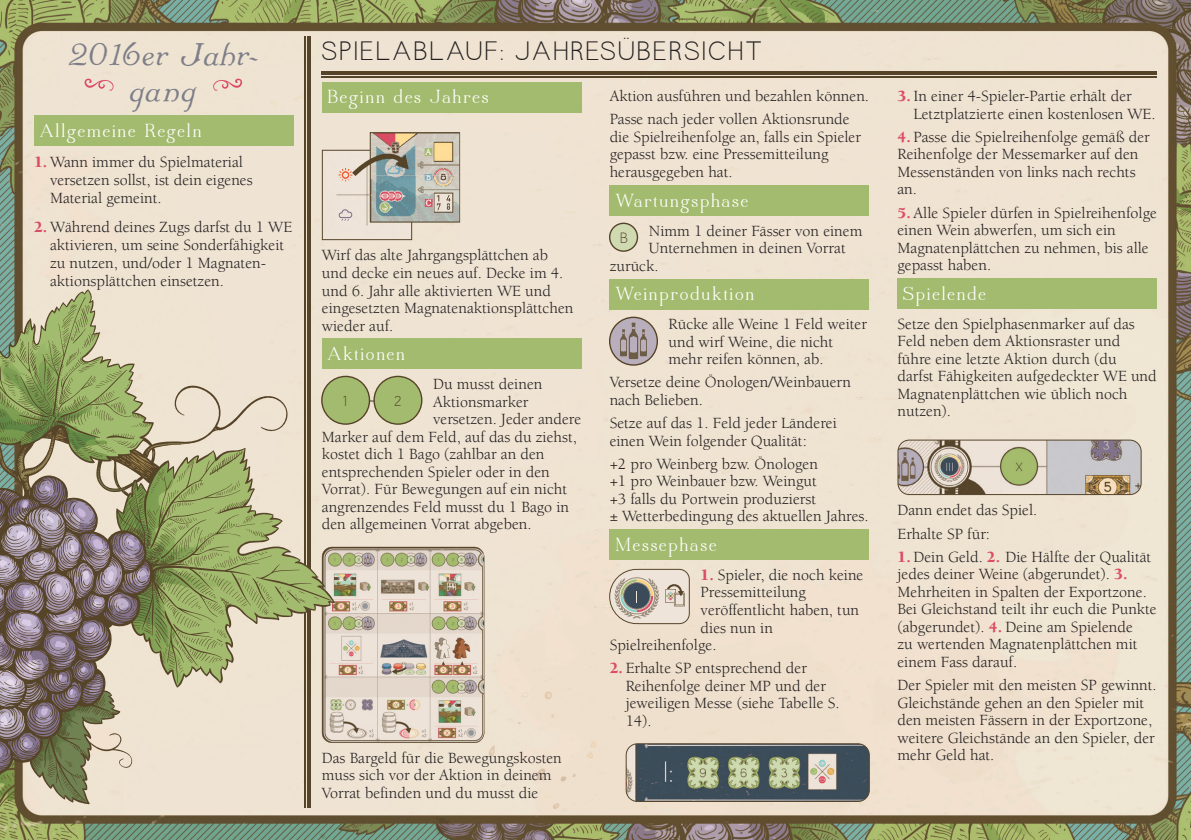
<style>
.page{position:relative;width:1191px;height:840px;background:#fff}
.page>*{position:absolute;margin:0;border:0;box-sizing:border-box;transform-origin:0 0}
.t1{font:italic 42.6px/36.4px "Colwell HPLHS";letter-spacing:.04em;color:#7d7e88;text-align:center}
.t2{font:30px "Quaver Sans";letter-spacing:.1em;color:#231f20}
.t3{font:20px "Quaver Serif";letter-spacing:.1em;color:#fff}
.t4{font:16.8px "Quaver Sans";color:#564429}
.t5{font:16px/17.6px "Berkeley";color:#231f20}
.s1{font-family:"Berkeley Std";font-weight:900;color:#db4c64}
.s2{font-family:"Quaver Sans";font-size:16.8px;color:#564429}
</style>
<div class="page">
<img style="left:0;top:0;width:1191px;height:839px">
<hr style="left:322px;top:71px;width:835px;height:1px;background:#564429">
<hr style="left:322px;top:73px;width:835px;height:1px;background:#564429">
<hr style="left:322px;top:76px;width:835px;height:1px;background:#564429">
<hr style="left:310px;top:36px;width:1px;height:771px;background:#564429">
<hr style="left:307px;top:36px;width:1px;height:771px;background:#564429">
<hr style="left:305px;top:36px;width:1px;height:771px;background:#564429">
<div style="left:322px;top:82px;width:259px;height:30px;background:#a3bb6e"></div>
<div style="left:322px;top:339px;width:259px;height:30px;background:#a3bb6e"></div>
<svg style="left:322px;top:132px;width:138px;height:108px;background:#ded2c3"></svg>
<svg style="left:335px;top:375px;width:87px;height:49px;background:#adba7e"></svg>
<img style="left:335px;top:546px;width:149px;height:196px">
<div style="left:609px;top:185px;width:260px;height:30px;background:#a3bb6e"></div>
<div style="left:609px;top:279px;width:260px;height:30px;background:#a3bb6e"></div>
<div style="left:609px;top:529px;width:260px;height:30px;background:#a3bb6e"></div>
<svg style="left:609px;top:222px;width:29px;height:30px"></svg>
<svg style="left:609px;top:316px;width:49px;height:49px;background:#b1a4a3"></svg>
<svg style="left:609px;top:568px;width:81px;height:55px;background:#c5bcb0"></svg>
<svg style="left:625px;top:742px;width:244px;height:59px;background:#6e7874"></svg>
<div style="left:897px;top:278px;width:260px;height:30px;background:#a3bb6e"></div>
<svg style="left:897px;top:439px;width:244px;height:56px;background:#bab3a5"></svg>
<svg style="left:213px;top:78px;width:30px;height:15px"></svg>
<svg style="left:84px;top:78px;width:30px;height:15px"></svg>
<div style="left:34px;top:116px;width:259px;height:30px;background:#a3bb6e"></div>
<svg style="left:0;top:289px;width:335px;height:514px;background:#b7b398"></svg>
<img style="left:339px;top:175px;width:120px;height:47px">
<img style="left:372px;top:133px;width:87px;height:42px">
<h1 class="t1" style="left:68px;top:32px;width:191px">2016er Jahr&shy;gang</h1>
<p class="t3" style="left:40px;top:120px;width:163px">Allgemeine Regeln</p>
<p class="t5" style="left:50px;top:153px;width:204px;text-indent:-16px"><span class="s1">1.</span> Wann immer du Spielmaterial versetzen sollst, ist dein eigenes<br>Material gemeint.</p>
<p class="t5" style="left:50px;top:218px;width:244px;text-indent:-16px"><span class="s1">2.</span> Während deines Zugs darfst du 1 WE aktivieren, um seine Sonderfähigkeit zu nutzen, und/oder 1 Magnaten&shy;aktionsplättchen einsetzen.</p>
<h2 class="t2" style="left:322px;top:35px;width:441px">SPIELABLAUF: JAHRESÜBERSICHT</h2>
<p class="t3" style="left:327px;top:86px;width:162px">Beginn des Jahres</p>
<p class="t5" style="left:609px;top:85px;width:261px;line-height:23.2px">Aktion ausführen und bezahlen können.<br>Passe nach jeder vollen Aktionsrunde</p>
<p class="t5" style="left:609px;top:128px;width:253px">die Spielreihenfolge an, falls ein Spieler gepasst bzw. eine Pressemitteilung herausgegeben hat.</p>
<p class="t3" style="left:615px;top:190px;width:134px">Wartungsphase</p>
<p class="t5" style="left:620px;top:222px;width:243px"><span class="s2">B</span> Nimm 1 deiner Fässer von einem</p>
<p class="t5" style="left:649px;top:239px;width:198px">Unternehmen in deinen Vorrat</p>
<p class="t5" style="left:609px;top:257px;width:50px">zurück.</p>
<p class="t3" style="left:615px;top:283px;width:140px">Weinproduktion</p>
<p class="t5" style="left:668px;top:315px;width:200px">Rücke alle Weine 1 Feld weiter und wirf Weine, die nicht mehr reifen können, ab.</p>
<p class="t5" style="left:609px;top:373px;width:243px">Versetze deine Önologen/Weinbauern nach Belieben.</p>
<p class="t5" style="left:609px;top:414px;width:229px">Setze auf das 1. Feld jeder Länderei einen Wein folgender Qualität:</p>
<p class="t5" style="left:609px;top:455px;width:260px">+2 pro Weinberg bzw. Önologen<br>+1 pro Weinbauer bzw. Weingut<br>+3 falls du Portwein produzierst<br>± Wetterbedingung des aktuellen Jahres.</p>
<p class="t3" style="left:615px;top:534px;width:103px">Messephase</p>
<p class="t5" style="left:700px;top:566px;width:164px"><span class="s1">1.</span> Spieler, die noch keine</p>
<p class="t5" style="left:700px;top:583px;width:107px">Pressemitteilung</p>
<p class="t5" style="left:700px;top:601px;width:160px">veröffentlicht haben, tun</p>
<p class="t5" style="left:700px;top:618px;width:74px">dies nun in</p>
<p class="t5" style="left:609px;top:636px;width:108px">Spielreihenfolge.</p>
<p class="t5" style="left:625px;top:659px;width:215px;text-indent:-16px"><span class="s1">2.</span> Erhalte SP entsprechend der<br>Reihenfolge deiner MP und der jeweiligen Messe (siehe Tabelle S.<br>14).</p>
<p class="t5" style="left:322px;top:247px;width:253px">Wirf das alte Jahrgangsplättchen ab und decke ein neues auf. Decke im 4. und 6. Jahr alle aktivierten WE und eingesetzten Magnatenaktionsplättchen wieder auf.</p>
<p class="t3" style="left:327px;top:343px;width:79px">Aktionen</p>
<p class="t4" style="left:343px;top:392px;width:5px">1</p>
<p class="t4" style="left:394px;top:392px;width:8px">2</p>
<p class="t5" style="left:433px;top:375px;width:111px">Du musst deinen</p>
<p class="t5" style="left:433px;top:393px;width:97px">Aktionsmarker</p>
<p class="t5" style="left:433px;top:410px;width:149px">versetzen. Jeder andere</p>
<p class="t5" style="left:322px;top:428px;width:257px">Marker auf dem Feld, auf das du ziehst,</p>
<p class="t5" style="left:322px;top:445px;width:224px">kostet dich 1 Bago (zahlbar an den</p>
<p class="t5" style="left:322px;top:463px;width:229px">entsprechenden Spieler oder in den</p>
<p class="t5" style="left:322px;top:480px;width:247px">Vorrat). Für Bewegungen auf ein nicht</p>
<p class="t5" style="left:322px;top:498px;width:249px">angrenzendes Feld musst du 1 Bago in</p>
<p class="t5" style="left:322px;top:515px;width:211px">den allgemeinen Vorrat abgeben.</p>
<p class="t5" style="left:322px;top:748px;width:241px">Das Bargeld für die Bewegungskosten muss sich vor der Aktion in deinem<br>Vorrat befinden und du musst die</p>
<p class="t5" style="left:913px;top:88px;width:244px;text-indent:-16px"><span class="s1">3.</span> In einer 4-Spieler-Partie erhält der<br>Letztplatzierte einen kostenlosen WE.</p>
<p class="t5" style="left:897px;top:128px;width:254px"><span class="s1">4.</span> Passe die Spielreihenfolge gemäß der<br>Reihenfolge der Messemarker auf den<br>Messenständen von links nach rechts an.</p>
<p class="t5" style="left:897px;top:204px;width:261px"><span class="s1">5.</span> Alle Spieler dürfen in Spielreihenfolge einen Wein abwerfen, um sich ein<br>Magnatenplättchen zu nehmen, bis alle gepasst haben.</p>
<p class="t3" style="left:903px;top:283px;width:84px">Spielende</p>
<p class="t5" style="left:897px;top:315px;width:261px">Setze den Spielphasenmarker auf das<br>Feld neben dem Aktionsraster und führe eine letzte Aktion durch (du<br>darfst Fähigkeiten aufgedeckter WE und<br>Magnatenplättchen wie üblich noch nutzen).</p>
<p class="t5" style="left:897px;top:498px;width:141px;line-height:23.2px">Dann endet das Spiel.<br>Erhalte SP für:</p>
<p class="t5" style="left:897px;top:548px;width:261px"><span class="s1">1.</span> Dein Geld. <span class="s1">2.</span> Die Hälfte der Qualität jedes deiner Weine (abgerundet). <span class="s1">3.<br></span>Mehrheiten in Spalten der Exportzone.<br>Bei Gleichstand teilt ihr euch die Punkte (abgerundet). <span class="s1">4.</span> Deine am Spielende<br>zu wertenden Magnatenplättchen mit einem Fass darauf.</p>
<p class="t5" style="left:897px;top:676px;width:261px">Der Spieler mit den meisten SP gewinnt.<br>Gleichstände gehen an den Spieler mit den meisten Fässern in der Exportzone, weitere Gleichstände an den Spieler, der mehr Geld hat.</p>
</div>
